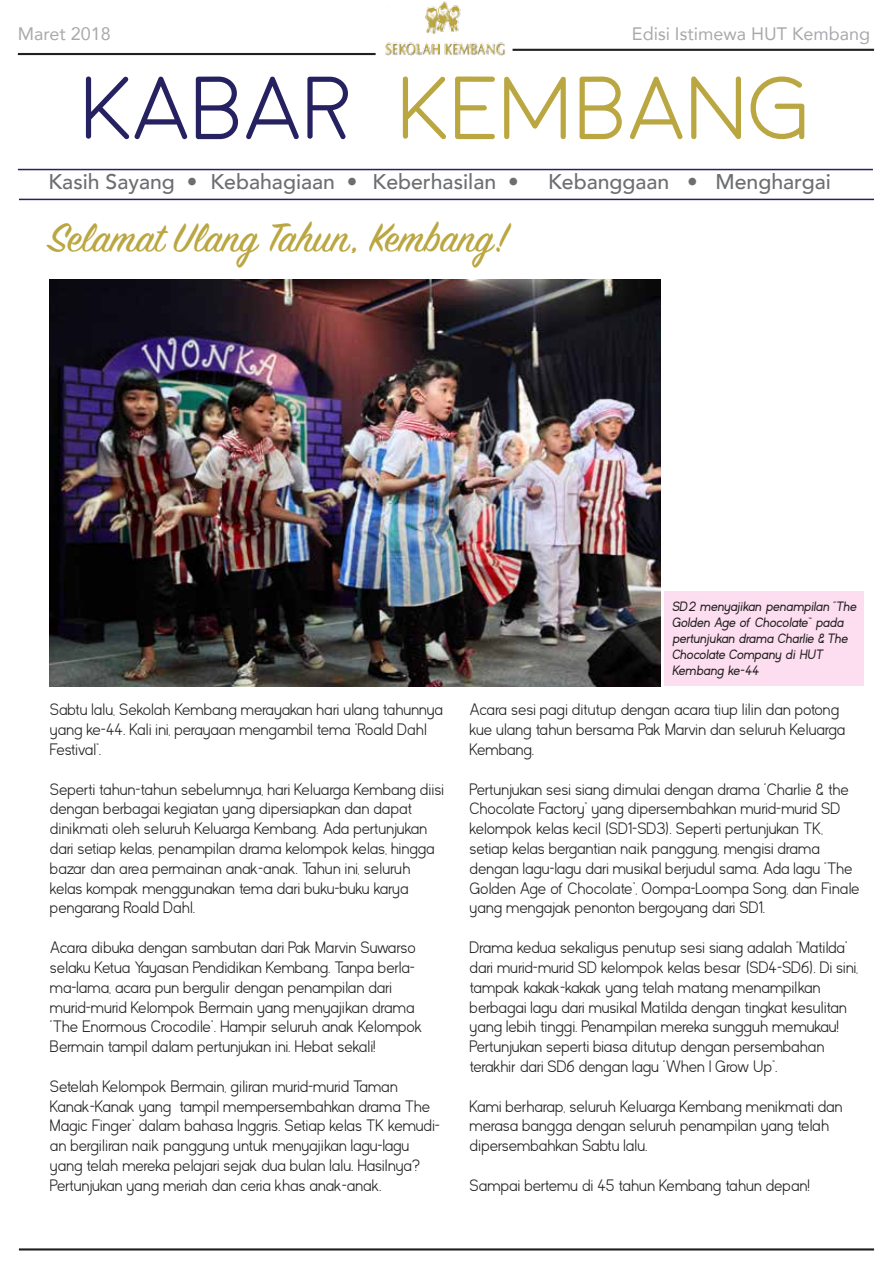
<style>
.page{position:relative;width:893px;height:1263px;background:#fff}
.page>*{position:absolute;margin:0;border:0;box-sizing:border-box;transform-origin:0 0}
.t1{font:300 89.25px "Moon";color:#bba741}
.t2{font:45px "Sign Painter House Script";color:#bba741}
.t3{font:500 21.3px "Avenir";color:#6d6e71}
.t4{font:18px "Avenir";color:#a7a9ac}
.t5{font:300 16.5px/19.8px "Kayak Sans";color:#231f20}
.t6{font:italic 13.5px/16.2px "Kayak Sans";letter-spacing:-.05em;color:#231f20}
.s1{color:#262262}
</style>
<div class="page">
<div style="left:664px;top:591px;width:200px;height:95px;background:#fcdef0"></div>
<hr style="left:18px;top:53px;width:358px;height:2px;background:#231f20">
<hr style="left:18px;top:169px;width:855px;height:1px;background:#262262">
<hr style="left:19px;top:199px;width:855px;height:1px;background:#262262">
<img style="left:385px;top:1px;width:120px;height:55px">
<hr style="left:19px;top:1248px;width:855px;height:2px;background:#231f20">
<hr style="left:513px;top:49px;width:361px;height:2px;background:#231f20">
<img style="left:50px;top:279px;width:610px;height:407px">
<p class="t4" style="left:18px;top:19px;width:95px">Maret 2018</p>
<p class="t4" style="left:632px;top:19px;width:240px">Edisi Istimewa HUT Kembang</p>
<h1 class="t1" style="left:81px;top:64px;width:732px"><span class="s1">KABAR</span> KEMBANG</h1>
<p class="t3" style="left:49px;top:163px;width:472px">Kasih Sayang • Kebahagiaan • Keberhasilan •</p>
<p class="t3" style="left:548px;top:163px;width:284px">Kebanggaan • Menghargai</p>
<h2 class="t2" style="left:49px;top:210px;width:461px">Selamat Ulang Tahun, Kembang!</h2>
<p class="t5" style="left:50px;top:700px;width:394px">Sabtu lalu, Sekolah Kembang merayakan hari ulang tahunnya yang ke-44. Kali ini, perayaan mengambil tema “Roald Dahl<br>Festival”.</p>
<p class="t5" style="left:50px;top:779px;width:395px">Seperti tahun-tahun sebelumnya, hari Keluarga Kembang diisi dengan berbagai kegiatan yang dipersiapkan dan dapat dinikmati oleh seluruh Keluarga Kembang. Ada pertunjukan dari setiap kelas, penampilan drama kelompok kelas, hingga bazar dan area permainan anak-anak. Tahun ini, seluruh kelas kompak menggunakan tema dari buku-buku karya pengarang Roald Dahl.</p>
<p class="t5" style="left:50px;top:938px;width:374px">Acara dibuka dengan sambutan dari Pak Marvin Suwarso selaku Ketua Yayasan Pendidikan Kembang. Tanpa berla&shy;ma-lama, acara pun bergulir dengan penampilan dari murid-murid Kelompok Bermain yang menyajikan drama “The Enormous Crocodile”. Hampir seluruh anak Kelompok Bermain tampil dalam pertunjukan ini. Hebat sekali!</p>
<p class="t5" style="left:50px;top:1076px;width:391px">Setelah Kelompok Bermain, giliran murid-murid Taman Kanak-Kanak yang tampil mempersembahkan drama The Magic Finger” dalam bahasa Inggris. Setiap kelas TK kemudi&shy;an bergiliran naik panggung untuk menyajikan lagu-lagu yang telah mereka pelajari sejak dua bulan lalu. Hasilnya?<br>Pertunjukan yang meriah dan ceria khas anak-anak.</p>
<p class="t6" style="left:672px;top:598px;width:187px">SD2 menyajikan penampilan “The<br>Golden Age of Chocolate” pada pertunjukan drama Charlie &amp; The<br>Chocolate Company di HUT<br>Kembang ke-44</p>
<p class="t5" style="left:470px;top:700px;width:377px">Acara sesi pagi ditutup dengan acara tiup lilin dan potong kue ulang tahun bersama Pak Marvin dan seluruh Keluarga<br>Kembang.</p>
<p class="t5" style="left:470px;top:779px;width:391px">Pertunjukan sesi siang dimulai dengan drama “Charlie &amp; the Chocolate Factory” yang dipersembahkan murid-murid SD kelompok kelas kecil (SD1-SD3). Seperti pertunjukan TK, setiap kelas bergantian naik panggung, mengisi drama dengan lagu-lagu dari musikal berjudul sama. Ada lagu “The Golden Age of Chocolate”, Oompa-Loompa Song, dan Finale yang mengajak penonton bergoyang dari SD1.</p>
<p class="t5" style="left:470px;top:938px;width:390px">Drama kedua sekaligus penutup sesi siang adalah “Matilda” dari murid-murid SD kelompok kelas besar (SD4-SD6). Di sini, tampak kakak-kakak yang telah matang menampilkan berbagai lagu dari musikal Matilda dengan tingkat kesulitan yang lebih tinggi. Penampilan mereka sungguh memukau!<br>Pertunjukan seperti biasa ditutup dengan persembahan terakhir dari SD6 dengan lagu “When I Grow Up”.</p>
<p class="t5" style="left:470px;top:1096px;width:374px">Kami berharap, seluruh Keluarga Kembang menikmati dan merasa bangga dengan seluruh penampilan yang telah dipersembahkan Sabtu lalu.</p>
<p class="t5" style="left:470px;top:1175px;width:342px">Sampai bertemu di 45 tahun Kembang tahun depan!</p>
</div>
